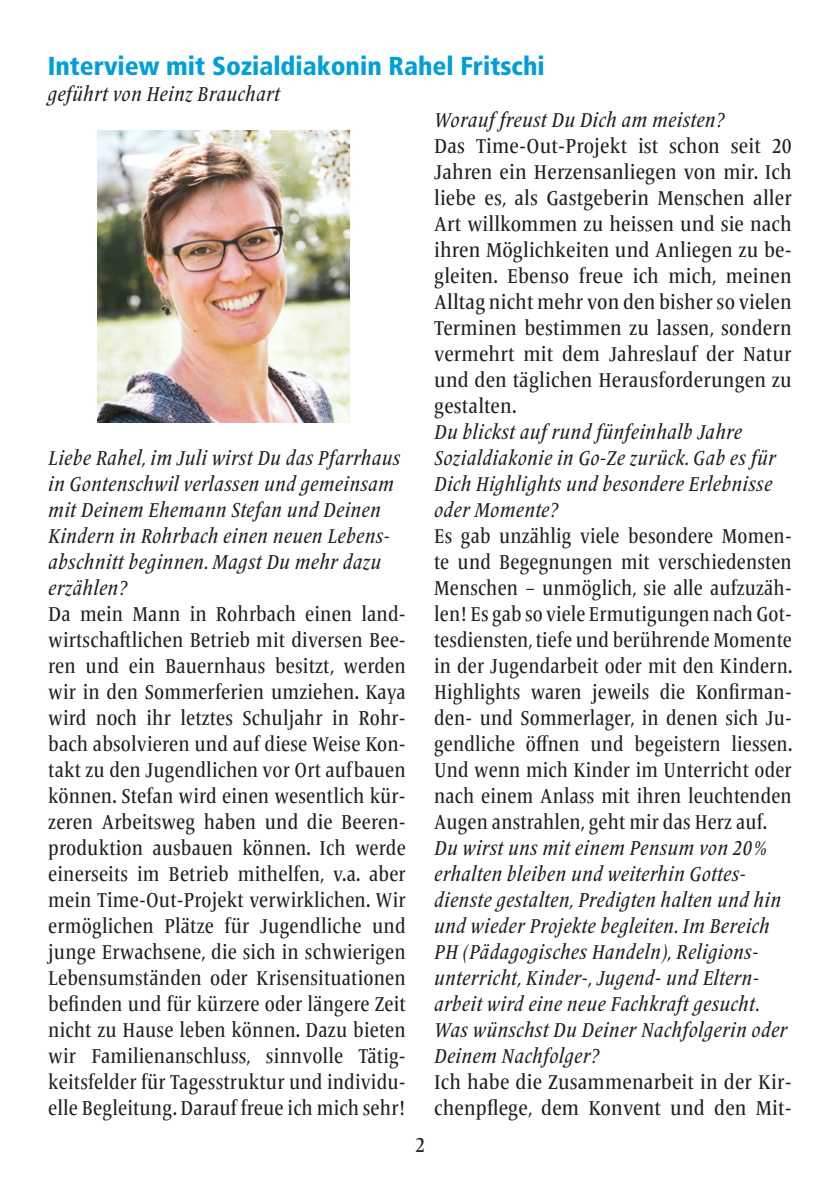
<style>
.page{position:relative;width:840px;height:1191px;background:#fff}
.page>*{position:absolute;margin:0;border:0;box-sizing:border-box;transform-origin:0 0}
.Titel{font:900 condensed 26px "Frutiger LT Std";color:#009fda}
.Grundtext{font:500 condensed 21px/26px "Frutiger Serif LT Pro";letter-spacing:.01em;color:#231f20;text-align:justify}
.Grundtext-2{font:italic 500 condensed 21px/26px "Frutiger Serif LT Pro";letter-spacing:.02em;color:#231f20}
.Grundtext-3{font:500 condensed 21px/26px "Frutiger Serif LT Pro";letter-spacing:.01em;color:#231f20;text-align:justify;scale:.96 1}
</style>
<div class="page">
<img style="left:98px;top:131px;width:251px;height:292px">
<p class="Titel" style="left:48px;top:50px;width:498px">Interview mit Sozialdiakonin Rahel Fritschi</p>
<p class="Grundtext-2" style="left:48px;top:80px;width:233px">geführt von Heinz Brauchart</p>
<p class="Grundtext-2" style="left:48px;top:444px;width:353px">Liebe Rahel, im Juli wirst Du das Pfarrhaus in Gontenschwil verlassen und gemeinsam mit Deinem Ehemann Stefan und Deinen Kindern in Rohrbach einen neuen Lebens&shy;abschnitt beginnen. Magst Du mehr dazu erzählen?</p>
<p class="Grundtext" style="left:48px;top:601px;width:359px">Da mein Mann in Rohrbach einen land&shy;wirtschaftlichen Betrieb mit diversen Bee&shy;ren und ein Bauernhaus besitzt, werden wir in den Sommerferien umziehen. Kaya wird noch ihr letztes Schuljahr in Rohr&shy;bach absolvieren und auf diese Weise Kon&shy;takt zu den Jugendlichen vor Ort aufbauen können. Stefan wird einen wesentlich kür&shy;zeren Arbeitsweg haben und die Beeren&shy;produktion ausbauen können. Ich werde einerseits im Betrieb mithelfen, v.a. aber mein Time-Out-Projekt verwirklichen. Wir ermöglichen Plätze für Jugendliche und junge Erwachsene, die sich in schwierigen Lebensumständen oder Krisensituationen befinden und für kürzere oder längere Zeit nicht zu Hause leben können. Dazu bieten wir Familienanschluss, sinnvolle Tätig&shy;keitsfelder für Tagesstruktur und individu&shy;elle Begleitung. Darauf freue ich mich sehr!</p>
<p class="Grundtext" style="left:415px;top:1131px;width:11px">2</p>
<p class="Grundtext-2" style="left:434px;top:106px;width:291px">Worauf freust Du Dich am meisten?</p>
<p class="Grundtext" style="left:434px;top:133px;width:359px">Das Time-Out-Projekt ist schon seit 20<br>Jahren ein Herzensanliegen von mir. Ich liebe es, als Gastgeberin Menschen aller Art willkommen zu heissen und sie nach ihren Möglichkeiten und Anliegen zu be&shy;gleiten. Ebenso freue ich mich, meinen Alltag nicht mehr von den bisher so vielen Terminen bestimmen zu lassen, sondern vermehrt mit dem Jahreslauf der Natur und den täglichen Herausforderungen zu gestalten.</p>
<p class="Grundtext-2" style="left:434px;top:418px;width:343px">Du blickst auf rund fünfeinhalb Jahre Sozialdiakonie in Go-Ze zurück. Gab es für Dich Highlights und besondere Erlebnisse oder Momente?</p>
<p class="Grundtext-3" style="left:434px;top:523px;width:374px">Es gab unzählig viele besondere Momen&shy;te und Begegnungen mit verschiedensten Menschen – unmöglich, sie alle aufzuzäh&shy;len! Es gab so viele Ermutigungen nach Got&shy;tesdiensten, tiefe und berührende Momente in der Jugendarbeit oder mit den Kindern.<br>Highlights waren jeweils die Konfirman&shy;den- und Sommerlager, in denen sich Ju&shy;gendliche öffnen und begeistern liessen.<br>Und wenn mich Kinder im Unterricht oder nach einem Anlass mit ihren leuchtenden Augen anstrahlen, geht mir das Herz auf.</p>
<p class="Grundtext-2" style="left:434px;top:834px;width:354px">Du wirst uns mit einem Pensum von 20% erhalten bleiben und weiterhin Gottes&shy;dienste gestalten, Predigten halten und hin und wieder Projekte begleiten. Im Bereich PH (Pädagogisches Handeln), Religions&shy;unterricht, Kinder-, Jugend- und Eltern&shy;arbeit wird eine neue Fachkraft gesucht.<br>Was wünschst Du Deiner Nachfolgerin oder Deinem Nachfolger?</p>
<p class="Grundtext" style="left:434px;top:1069px;width:359px">Ich habe die Zusammenarbeit in der Kir&shy;chenpflege, dem Konvent und den Mit-</p>
</div>
